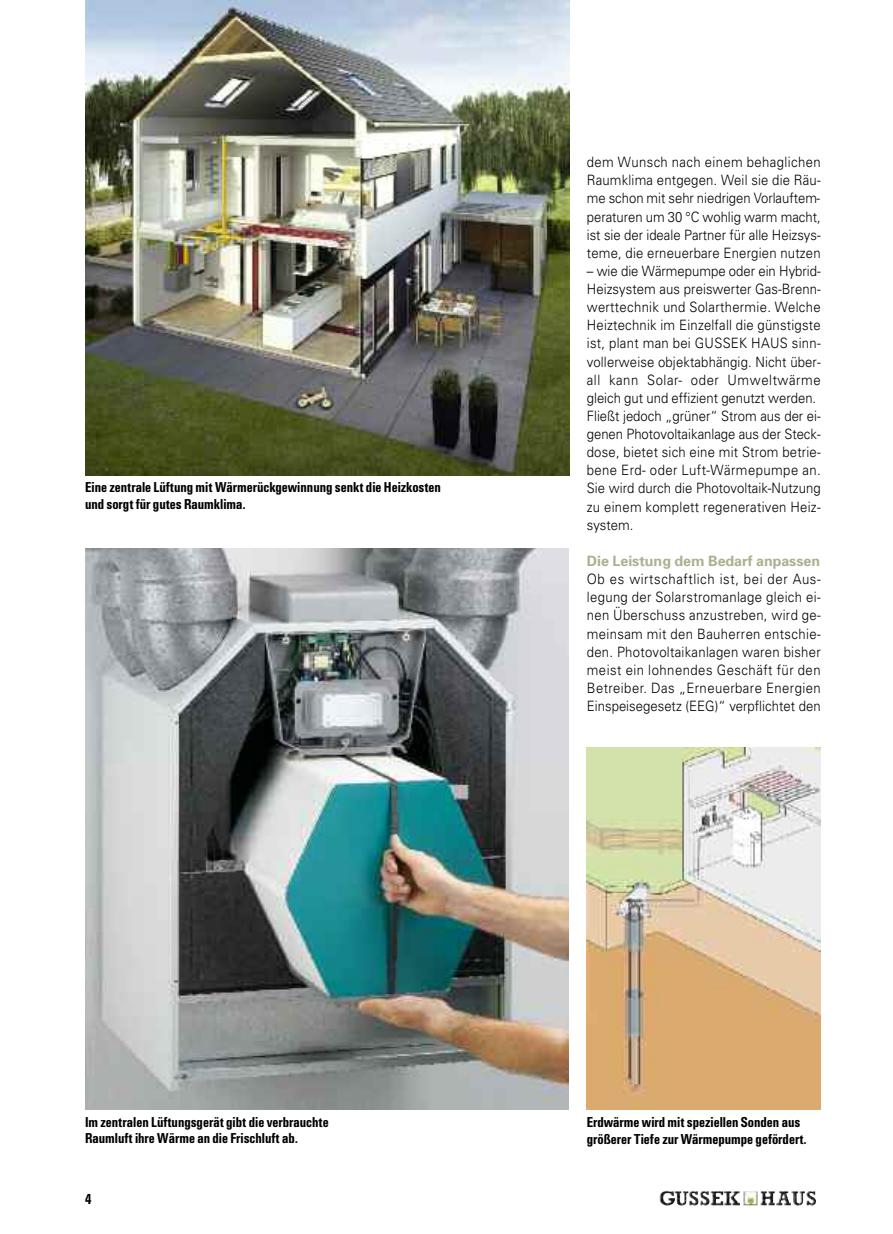
<style>
.page{position:relative;width:893px;height:1234px;background:#fff}
.page>*{position:absolute;margin:0;border:0;box-sizing:border-box;transform-origin:0 0}
.t1{font:300 14.25px/18.1px "Univers";letter-spacing:.01em;color:#000;text-align:justify;scale:.92 1}
.t2{font:700 14.25px "Univers";color:#aab18e}
.t3{font:700 condensed 14.25px "Univers";color:#000}
.t4{font:13.5px/16.5px "Univers SB Med Con";color:#000}
</style>
<div class="page">
<img style="left:85px;top:0;width:485px;height:475px">
<img style="left:587px;top:747px;width:233px;height:361px">
<img style="left:85px;top:548px;width:483px;height:560px">
<p class="t4" style="left:85px;top:479px;width:358px">Eine zentrale Lüftung mit Wärmerückgewinnung senkt die Heizkosten und sorgt für gutes Raumklima.</p>
<p class="t1" style="left:587px;top:154px;width:256px">dem Wunsch nach einem behaglichen Raumklima entgegen. Weil sie die Räu&shy;me schon mit sehr niedrigen Vorlauftem&shy;peraturen um 30 °C wohlig warm macht, ist sie der ideale Partner für alle Heizsys&shy;teme, die erneuerbare Energien nutzen</p>
<p class="t1" style="left:587px;top:263px;width:256px;text-align:left">– wie die Wärmepumpe oder ein Hybrid-Heizsystem aus preiswerter Gas-Brenn&shy;werttechnik und Solarthermie. Welche Heiztechnik im Einzelfall die günstigste ist, plant man bei GUSSEK HAUS sinn&shy;vollerweise objektabhängig. Nicht über&shy;all kann Solar- oder Umweltwärme gleich gut und effizient genutzt werden.<br>Fließt jedoch „grüner“ Strom aus der ei&shy;genen Photovoltaikanlage aus der Steck&shy;dose, bietet sich eine mit Strom betrie&shy;bene Erd- oder Luft-Wärmepumpe an.<br>Sie wird durch die Photovoltaik-Nutzung zu einem komplett regenerativen Heiz&shy;system.</p>
<p class="t2" style="left:587px;top:555px;width:235px">Die Leistung dem Bedarf anpassen</p>
<p class="t1" style="left:587px;top:571px;width:256px">Ob es wirtschaftlich ist, bei der Aus&shy;legung der Solarstromanlage gleich ei&shy;nen Überschuss anzustreben, wird ge&shy;meinsam mit den Bauherren entschie&shy;den. Photovoltaikanlagen waren bisher meist ein lohnendes Geschäft für den Betreiber. Das „Erneuerbare Energien Einspeisegesetz (EEG)“ verpflichtet den</p>
<p class="t4" style="left:85px;top:1113px;width:245px">Im zentralen Lüftungsgerät gibt die verbrauchte<br>Raumluft ihre Wärme an die Frischluft ab.</p>
<p class="t4" style="left:587px;top:1113px;width:221px">Erdwärme wird mit speziellen Sonden aus größerer Tiefe zur Wärmepumpe gefördert.</p>
<p class="t3" style="left:85px;top:1189px;width:8px">4</p>
</div>
